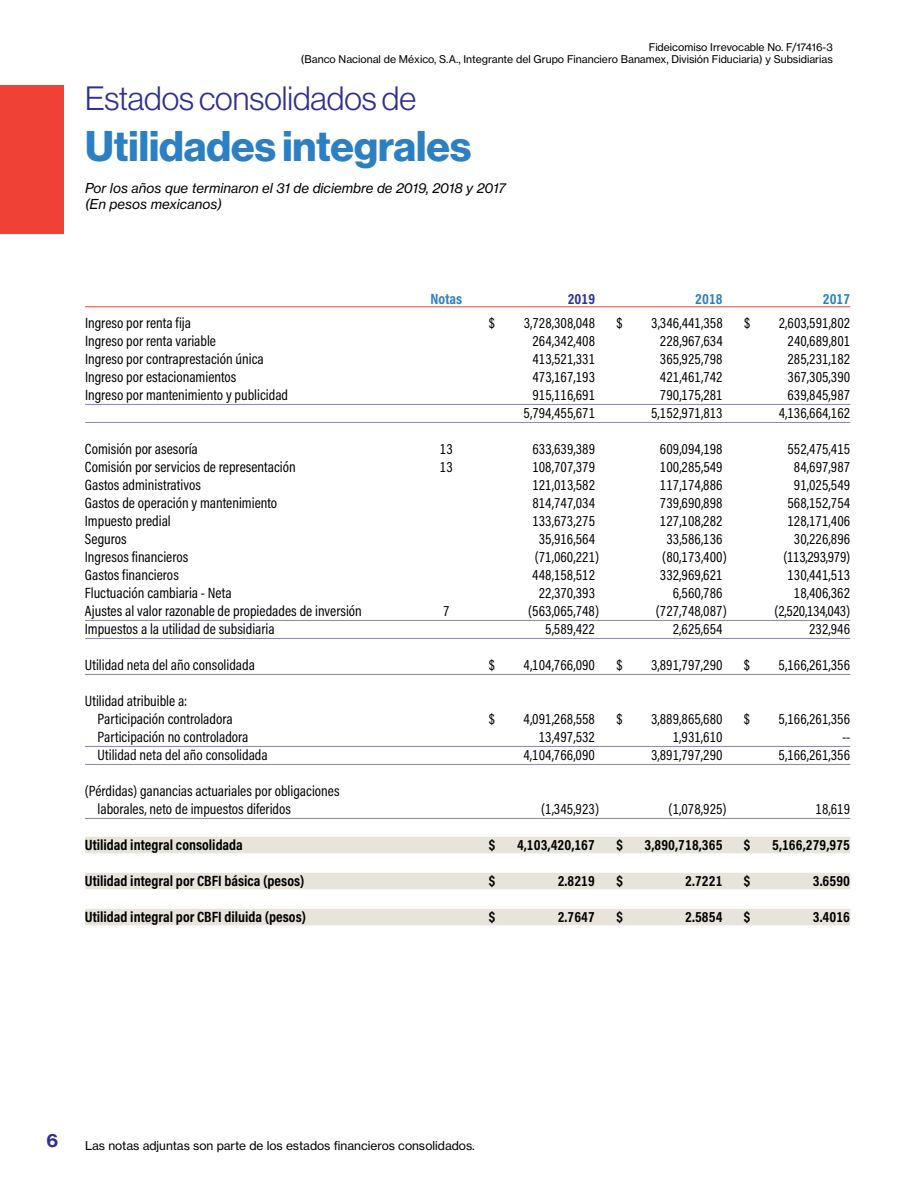
<style>
.page{position:relative;width:918px;height:1188px;background:#fff}
.page>*{position:absolute;margin:0;border:0;box-sizing:border-box;transform-origin:0 0}
.t1{font:42px "N Haas Grotesk DS Pro 75 Bd";color:#2b80c3}
.t2{font:33px "N Haas Grotesk DS Pro 45 Lt";color:#2e3092}
.t3{font:18px "N Haas Grotesk TX Pro 75 Bd";color:#2e3092}
.t4{font:15px/18px "Acumin Pro Cond";color:#000}
.t5{font:700 15px "Acumin Pro Cond";color:#000}
.t6{font:15px "Acumin Pro Cond";letter-spacing:-.02em;color:#000}
.t7{font:700 15px "Acumin Pro Cond";color:#2b80c3}
.t8{font:15px "Acumin Pro Cond";letter-spacing:-.025em;color:#000}
.t9{font:700 15px "Acumin Pro Cond";color:#2e3092}
.t10{font:13.5px/16.2px "N Haas Grotesk TX Pro 56 It";color:#000}
.t11{font:12px "N Haas Grotesk TX Pro 55 Rg";color:#000}
.t12{font:10.5px/12.6px "N Haas Grotesk TX Pro 55 Rg";color:#000;text-align:right}
</style>
<div class="page">
<div style="left:0;top:85px;width:64px;height:149px;background:#ef4136"></div>
<hr style="left:85px;top:306px;width:765px;height:1px;background:#ef4136">
<hr style="left:85px;top:404px;width:765px;height:1px;background:#8781bd">
<hr style="left:85px;top:422px;width:765px;height:1px;background:#8781bd">
<hr style="left:85px;top:620px;width:765px;height:1px;background:#8781bd">
<hr style="left:85px;top:638px;width:765px;height:1px;background:#8781bd">
<hr style="left:85px;top:674px;width:765px;height:1px;background:#8781bd">
<hr style="left:85px;top:746px;width:765px;height:1px;background:#8781bd">
<hr style="left:85px;top:764px;width:765px;height:1px;background:#8781bd">
<hr style="left:85px;top:818px;width:765px;height:1px;background:#8781bd">
<div style="left:85px;top:837px;width:765px;height:16px;background:#e9e4db"></div>
<div style="left:85px;top:873px;width:765px;height:16px;background:#e9e4db"></div>
<div style="left:85px;top:909px;width:765px;height:16px;background:#e9e4db"></div>
<p class="t12" style="left:301px;top:41px;width:534px">Fideicomiso Irrevocable No. F/17416-3<br>(Banco Nacional de México, S.A., Integrante del Grupo Financiero Banamex, División Fiduciaria) y Subsidiarias</p>
<h2 class="t2" style="left:85px;top:80px;width:333px">Estados consolidados de</h2>
<h1 class="t1" style="left:85px;top:122px;width:388px">Utilidades integrales</h1>
<p class="t10" style="left:85px;top:180px;width:422px">Por los años que terminaron el 31 de diciembre de 2019, 2018 y 2017 (En pesos mexicanos)</p>
<p class="t7" style="left:431px;top:289px;width:33px">Notas</p>
<p class="t9" style="left:568px;top:289px;width:29px">2019</p>
<p class="t7" style="left:695px;top:289px;width:29px">2018</p>
<p class="t7" style="left:823px;top:289px;width:29px">2017</p>
<p class="t4" style="left:85px;top:314px;width:108px">Ingreso por renta fija</p>
<p class="t4" style="left:489px;top:314px;width:8px">$</p>
<p class="t4" style="left:524px;top:314px;width:73px">3,728,308,048</p>
<p class="t4" style="left:617px;top:314px;width:8px">$</p>
<p class="t4" style="left:651px;top:314px;width:73px">3,346,441,358</p>
<p class="t4" style="left:744px;top:314px;width:8px">$</p>
<p class="t4" style="left:779px;top:314px;width:73px">2,603,591,802</p>
<p class="t4" style="left:85px;top:332px;width:133px">Ingreso por renta variable</p>
<p class="t4" style="left:532px;top:332px;width:64px">264,342,408</p>
<p class="t4" style="left:660px;top:332px;width:64px">228,967,634</p>
<p class="t4" style="left:788px;top:332px;width:64px">240,689,801</p>
<p class="t4" style="left:85px;top:350px;width:180px">Ingreso por contraprestación única</p>
<p class="t4" style="left:532px;top:350px;width:64px">413,521,331</p>
<p class="t4" style="left:660px;top:350px;width:64px">365,925,798</p>
<p class="t4" style="left:788px;top:350px;width:64px">285,231,182</p>
<p class="t4" style="left:85px;top:368px;width:153px">Ingreso por estacionamientos</p>
<p class="t4" style="left:532px;top:368px;width:64px">473,167,193</p>
<p class="t4" style="left:660px;top:368px;width:64px">421,461,742</p>
<p class="t4" style="left:788px;top:368px;width:64px">367,305,390</p>
<p class="t4" style="left:85px;top:386px;width:205px">Ingreso por mantenimiento y publicidad</p>
<p class="t4" style="left:532px;top:386px;width:64px">915,116,691</p>
<p class="t4" style="left:660px;top:386px;width:64px">790,175,281</p>
<p class="t4" style="left:788px;top:386px;width:64px">639,845,987</p>
<p class="t4" style="left:524px;top:404px;width:73px">5,794,455,671</p>
<p class="t4" style="left:651px;top:404px;width:73px">5,152,971,813</p>
<p class="t4" style="left:779px;top:404px;width:73px">4,136,664,162</p>
<p class="t4" style="left:85px;top:440px;width:114px">Comisión por asesoría</p>
<p class="t4" style="left:440px;top:440px;width:14px">13</p>
<p class="t4" style="left:532px;top:440px;width:64px">633,639,389</p>
<p class="t4" style="left:660px;top:440px;width:64px">609,094,198</p>
<p class="t4" style="left:788px;top:440px;width:64px">552,475,415</p>
<p class="t4" style="left:85px;top:458px;width:212px">Comisión por servicios de representación</p>
<p class="t4" style="left:440px;top:458px;width:14px">13</p>
<p class="t4" style="left:532px;top:458px;width:64px">108,707,379</p>
<p class="t4" style="left:660px;top:458px;width:64px">100,285,549</p>
<p class="t4" style="left:794px;top:458px;width:58px">84,697,987</p>
<p class="t4" style="left:85px;top:476px;width:118px">Gastos administrativos</p>
<p class="t4" style="left:532px;top:476px;width:64px">121,013,582</p>
<p class="t4" style="left:660px;top:476px;width:64px">117,174,886</p>
<p class="t4" style="left:794px;top:476px;width:58px">91,025,549</p>
<p class="t4" style="left:85px;top:494px;width:194px">Gastos de operación y mantenimiento</p>
<p class="t4" style="left:532px;top:494px;width:64px">814,747,034</p>
<p class="t4" style="left:660px;top:494px;width:64px">739,690,898</p>
<p class="t4" style="left:787px;top:494px;width:64px">568,152,754</p>
<p class="t4" style="left:85px;top:512px;width:87px">Impuesto predial</p>
<p class="t4" style="left:532px;top:512px;width:64px">133,673,275</p>
<p class="t4" style="left:660px;top:512px;width:64px">127,108,282</p>
<p class="t4" style="left:787px;top:512px;width:64px">128,171,406</p>
<p class="t4" style="left:85px;top:530px;width:43px">Seguros</p>
<p class="t4" style="left:539px;top:530px;width:58px">35,916,564</p>
<p class="t4" style="left:666px;top:530px;width:58px">33,586,136</p>
<p class="t4" style="left:794px;top:530px;width:58px">30,226,896</p>
<p class="t4" style="left:85px;top:548px;width:105px">Ingresos financieros</p>
<p class="t4" style="left:535px;top:548px;width:66px">(71,060,221)</p>
<p class="t4" style="left:662px;top:548px;width:66px">(80,173,400)</p>
<p class="t8" style="left:783px;top:547px;width:68px">(113,293,979)</p>
<p class="t4" style="left:85px;top:566px;width:95px">Gastos financieros</p>
<p class="t4" style="left:532px;top:566px;width:64px">448,158,512</p>
<p class="t4" style="left:660px;top:566px;width:64px">332,969,621</p>
<p class="t4" style="left:787px;top:566px;width:64px">130,441,513</p>
<p class="t4" style="left:85px;top:584px;width:148px">Fluctuación cambiaria - Neta</p>
<p class="t4" style="left:539px;top:584px;width:58px">22,370,393</p>
<p class="t4" style="left:673px;top:584px;width:51px">6,560,786</p>
<p class="t4" style="left:794px;top:584px;width:58px">18,406,362</p>
<p class="t4" style="left:85px;top:602px;width:279px">Ajustes al valor razonable de propiedades de inversión</p>
<p class="t4" style="left:443px;top:602px;width:8px">7</p>
<p class="t4" style="left:528px;top:602px;width:73px">(563,065,748)</p>
<p class="t4" style="left:656px;top:602px;width:73px">(727,748,087)</p>
<p class="t6" style="left:775px;top:601px;width:77px">(2,520,134,043)</p>
<p class="t4" style="left:85px;top:620px;width:191px">Impuestos a la utilidad de subsidiaria</p>
<p class="t4" style="left:545px;top:620px;width:51px">5,589,422</p>
<p class="t4" style="left:673px;top:620px;width:51px">2,625,654</p>
<p class="t4" style="left:809px;top:620px;width:43px">232,946</p>
<p class="t4" style="left:85px;top:656px;width:172px">Utilidad neta del año consolidada</p>
<p class="t4" style="left:489px;top:656px;width:8px">$</p>
<p class="t4" style="left:524px;top:656px;width:73px">4,104,766,090</p>
<p class="t4" style="left:616px;top:656px;width:8px">$</p>
<p class="t4" style="left:651px;top:656px;width:73px">3,891,797,290</p>
<p class="t4" style="left:744px;top:656px;width:8px">$</p>
<p class="t4" style="left:779px;top:656px;width:73px">5,166,261,356</p>
<p class="t4" style="left:98px;top:692px;width:136px;text-indent:-13px">Utilidad atribuible a:<br>Participación controladora</p>
<p class="t4" style="left:489px;top:710px;width:8px">$</p>
<p class="t4" style="left:524px;top:710px;width:73px">4,091,268,558</p>
<p class="t4" style="left:616px;top:710px;width:8px">$</p>
<p class="t4" style="left:651px;top:710px;width:73px">3,889,865,680</p>
<p class="t4" style="left:744px;top:710px;width:8px">$</p>
<p class="t4" style="left:779px;top:710px;width:73px">5,166,261,356</p>
<p class="t4" style="left:98px;top:728px;width:152px">Participación no controladora</p>
<p class="t4" style="left:539px;top:728px;width:58px">13,497,532</p>
<p class="t4" style="left:673px;top:728px;width:51px">1,931,610</p>
<p class="t4" style="left:842px;top:728px;width:10px">--</p>
<p class="t4" style="left:98px;top:746px;width:172px">Utilidad neta del año consolidada</p>
<p class="t4" style="left:524px;top:746px;width:73px">4,104,766,090</p>
<p class="t4" style="left:651px;top:746px;width:73px">3,891,797,290</p>
<p class="t4" style="left:779px;top:746px;width:73px">5,166,261,356</p>
<p class="t4" style="left:98px;top:782px;width:243px;text-indent:-13px">(Pérdidas) ganancias actuariales por obligaciones laborales, neto de impuestos diferidos</p>
<p class="t4" style="left:541px;top:800px;width:60px">(1,345,923)</p>
<p class="t4" style="left:669px;top:800px;width:60px">(1,078,925)</p>
<p class="t4" style="left:816px;top:800px;width:36px">18,619</p>
<p class="t5" style="left:85px;top:835px;width:159px">Utilidad integral consolidada</p>
<p class="t5" style="left:489px;top:835px;width:8px">$</p>
<p class="t5" style="left:517px;top:835px;width:80px">4,103,420,167</p>
<p class="t5" style="left:616px;top:835px;width:8px">$</p>
<p class="t5" style="left:645px;top:835px;width:80px">3,890,718,365</p>
<p class="t5" style="left:744px;top:835px;width:8px">$</p>
<p class="t5" style="left:772px;top:835px;width:80px">5,166,279,975</p>
<p class="t5" style="left:85px;top:871px;width:221px">Utilidad integral por CBFI básica (pesos)</p>
<p class="t5" style="left:489px;top:871px;width:8px">$</p>
<p class="t5" style="left:558px;top:871px;width:39px">2.8219</p>
<p class="t5" style="left:616px;top:871px;width:8px">$</p>
<p class="t5" style="left:685px;top:871px;width:39px">2.7221</p>
<p class="t5" style="left:744px;top:871px;width:8px">$</p>
<p class="t5" style="left:813px;top:871px;width:39px">3.6590</p>
<p class="t5" style="left:85px;top:907px;width:223px">Utilidad integral por CBFI diluida (pesos)</p>
<p class="t5" style="left:489px;top:907px;width:8px">$</p>
<p class="t5" style="left:558px;top:907px;width:39px">2.7647</p>
<p class="t5" style="left:616px;top:907px;width:8px">$</p>
<p class="t5" style="left:685px;top:907px;width:39px">2.5854</p>
<p class="t5" style="left:744px;top:907px;width:8px">$</p>
<p class="t5" style="left:813px;top:907px;width:39px">3.4016</p>
<p class="t3" style="left:46px;top:1129px;width:13px">6</p>
<p class="t11" style="left:85px;top:1138px;width:391px">Las notas adjuntas son parte de los estados financieros consolidados.</p>
</div>
